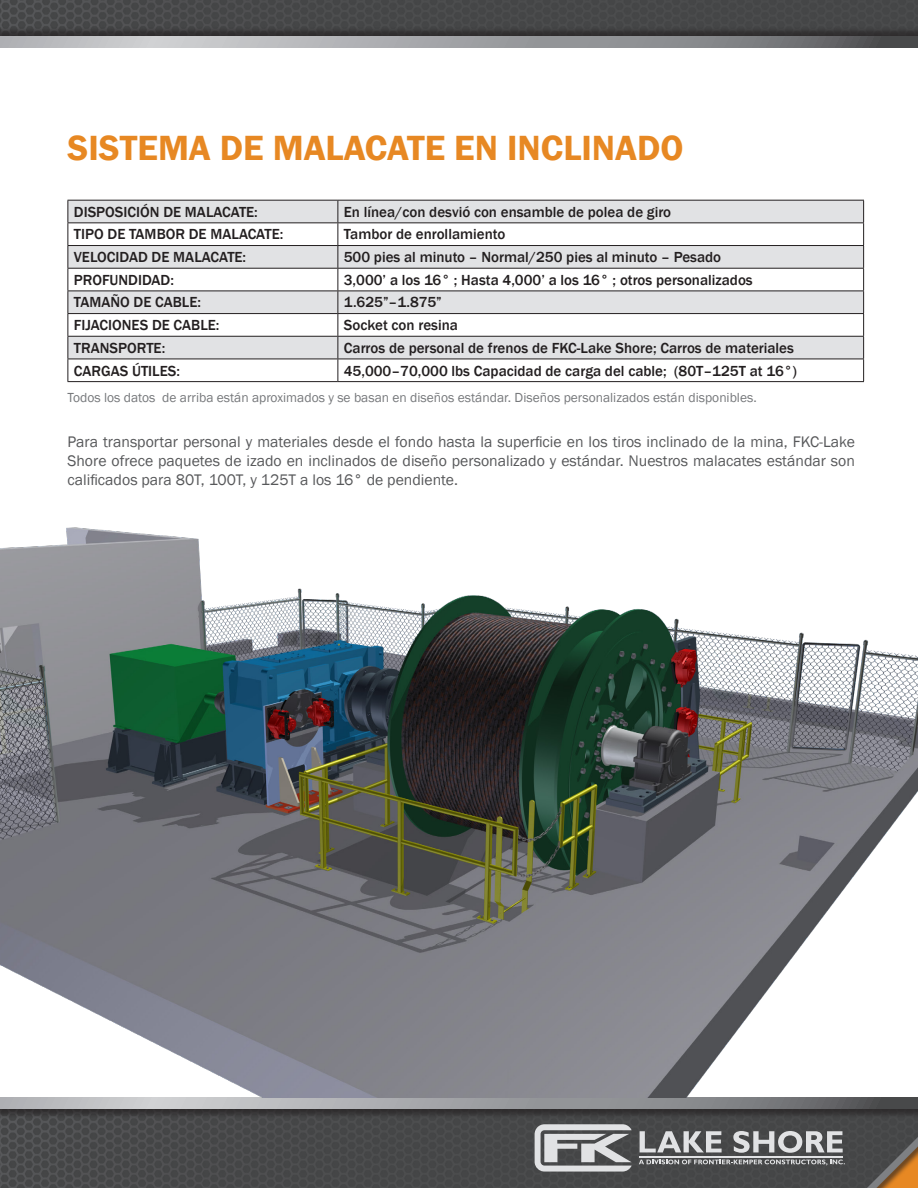
<style>
.page{position:relative;width:918px;height:1188px;background:#fff}
.page>*{position:absolute;margin:0;border:0;box-sizing:border-box;transform-origin:0 0}
.Title__left{font:600 36px "Franklin Gothic";color:#e78823}
.Descriptions{font:15.75px/18.9px "Franklin Gothic";color:#57585a;text-align:justify}
.Fractions{font:500 15px "Franklin Gothic";color:#231f20}
.t1{font:13.5px "Franklin Gothic";color:#76787b}
</style>
<div class="page">
<img style="left:0;top:0;width:918px;height:27px">
<img style="left:0;top:1118px;width:918px;height:70px">
<div style="left:0;top:27px;width:918px;height:20px;background:#231f20;opacity:.65"></div>
<svg style="left:0;top:37px;width:918px;height:11px;background:#9c9da0"></svg>
<div style="left:0;top:1098px;width:918px;height:20px;background:#231f20;opacity:.65"></div>
<svg style="left:0;top:1098px;width:918px;height:11px;background:#9c9da0"></svg>
<svg style="left:535px;top:1124px;width:97px;height:48px;background:#a0a1a3"></svg>
<svg style="left:640px;top:1131px;width:82px;height:21px;background:#929394"></svg>
<svg style="left:733px;top:1131px;width:110px;height:22px;background:#969798"></svg>
<hr style="left:639px;top:1156px;width:204px;height:1px;background:#e1e2e4">
<svg style="left:639px;top:1160px;width:206px;height:5px"></svg>
<svg style="left:855px;top:1124px;width:63px;height:64px;background:#675746"></svg>
<svg style="left:69px;top:201px;width:794px;height:158px;fill:#e1e2e4"></svg>
<hr style="left:68px;top:200px;width:270px;height:1px;background:#231f20">
<hr style="left:338px;top:200px;width:526px;height:1px;background:#231f20">
<hr style="left:68px;top:222px;width:270px;height:1px;background:#231f20">
<hr style="left:338px;top:222px;width:526px;height:1px;background:#231f20">
<hr style="left:68px;top:245px;width:270px;height:1px;background:#231f20">
<hr style="left:338px;top:245px;width:526px;height:1px;background:#231f20">
<hr style="left:68px;top:268px;width:270px;height:1px;background:#231f20">
<hr style="left:338px;top:268px;width:526px;height:1px;background:#231f20">
<hr style="left:68px;top:291px;width:270px;height:1px;background:#231f20">
<hr style="left:338px;top:291px;width:526px;height:1px;background:#231f20">
<hr style="left:68px;top:313px;width:270px;height:1px;background:#231f20">
<hr style="left:338px;top:313px;width:526px;height:1px;background:#231f20">
<hr style="left:68px;top:336px;width:270px;height:1px;background:#231f20">
<hr style="left:338px;top:336px;width:526px;height:1px;background:#231f20">
<hr style="left:68px;top:359px;width:270px;height:1px;background:#231f20">
<svg style="left:68px;top:201px;width:1px;height:180px"></svg>
<hr style="left:338px;top:359px;width:526px;height:1px;background:#231f20">
<svg style="left:338px;top:201px;width:1px;height:180px"></svg>
<svg style="left:863px;top:201px;width:1px;height:180px"></svg>
<hr style="left:68px;top:381px;width:270px;height:1px;background:#231f20">
<hr style="left:338px;top:381px;width:526px;height:1px;background:#231f20">
<img style="left:0;top:527px;width:918px;height:571px">
<p class="Title__left" style="left:68px;top:126px;width:617px">SISTEMA DE MALACATE EN INCLINADO</p>
<p class="Fractions" style="left:74px;top:202px;width:186px">DISPOSICIÓN DE MALACATE:</p>
<p class="Fractions" style="left:344px;top:202px;width:329px">En línea/con desvió con ensamble de polea de giro</p>
<p class="Fractions" style="left:74px;top:225px;width:211px">TIPO DE TAMBOR DE MALACATE:</p>
<p class="Fractions" style="left:344px;top:225px;width:163px">Tambor de enrollamiento</p>
<p class="Fractions" style="left:74px;top:248px;width:174px">VELOCIDAD DE MALACATE:</p>
<p class="Fractions" style="left:344px;top:248px;width:379px">500 pies al minuto – Normal/250 pies al minuto – Pesado</p>
<p class="Fractions" style="left:74px;top:271px;width:102px">PROFUNDIDAD:</p>
<p class="Fractions" style="left:344px;top:271px;width:410px">3,000’ a los 16° ; Hasta 4,000’ a los 16° ; otros personalizados</p>
<p class="Fractions" style="left:74px;top:293px;width:129px">TAMAÑO DE CABLE:</p>
<p class="Fractions" style="left:344px;top:293px;width:100px">1.625”–1.875”</p>
<p class="Fractions" style="left:74px;top:316px;width:147px">FIJACIONES DE CABLE:</p>
<p class="Fractions" style="left:344px;top:316px;width:116px">Socket con resina</p>
<p class="Fractions" style="left:74px;top:339px;width:93px">TRANSPORTE:</p>
<p class="Fractions" style="left:344px;top:339px;width:452px">Carros de personal de frenos de FKC-Lake Shore; Carros de materiales</p>
<p class="Fractions" style="left:74px;top:361px;width:108px">CARGAS ÚTILES:</p>
<p class="Fractions" style="left:344px;top:361px;width:455px">45,000–70,000 lbs Capacidad de carga del cable; (80T–125T at 16°)</p>
<p class="t1" style="left:68px;top:389px;width:691px">Todos los datos de arriba están aproximados y se basan en diseños estándar. Diseños personalizados están disponibles.</p>
<p class="Descriptions" style="left:68px;top:433px;width:789px">Para transportar personal y materiales desde el fondo hasta la superficie en los tiros inclinado de la mina, FKC-Lake Shore ofrece paquetes de izado en inclinados de diseño personalizado y estándar. Nuestros malacates estándar son calificados para 80T, 100T, y 125T a los 16° de pendiente.</p>
</div>
